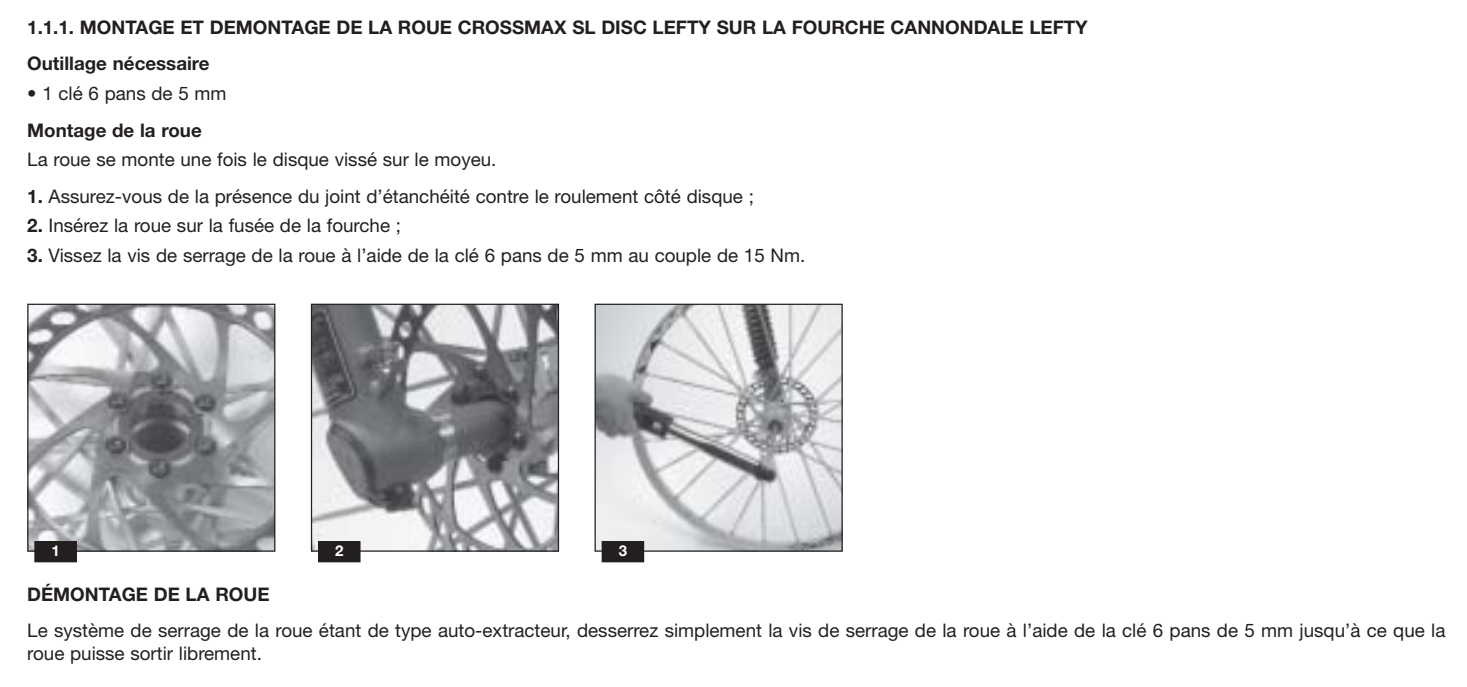
<style>
.page{position:relative;width:1467px;height:687px;background:#fff}
.page>*{position:absolute;margin:0;border:0;box-sizing:border-box;transform-origin:0 0}
.t1{font:18.75px/22.5px "Helvetica Neue";color:#231f1f}
.t2{font:700 18.75px/36.8px "Helvetica Neue";color:#231f1f}
.t3{font:700 15px "Helvetica Neue";color:#fff}
.s1{font-weight:700}
</style>
<div class="page">
<svg style="left:27px;top:303px;width:816px;height:260px"></svg>
<p class="t2" style="left:27px;top:10px;width:1061px">1.1.1. MONTAGE ET DEMONTAGE DE LA ROUE CROSSMAX SL DISC LEFTY SUR LA FOURCHE CANNONDALE LEFTY<br>Outillage nécessaire</p>
<p class="t1" style="left:27px;top:84px;width:201px">• 1 clé 6 pans de 5 mm</p>
<p class="t2" style="left:27px;top:113px;width:176px">Montage de la roue</p>
<p class="t1" style="left:27px;top:150px;width:470px">La roue se monte une fois le disque vissé sur le moyeu.</p>
<p class="t1" style="left:27px;top:187px;width:728px"><span class="s1">1.</span> Assurez-vous de la présence du joint d’étanchéité contre le roulement côté disque ;</p>
<p class="t1" style="left:27px;top:216px;width:375px"><span class="s1">2.</span> Insérez la roue sur la fusée de la fourche ;</p>
<p class="t1" style="left:27px;top:246px;width:779px"><span class="s1">3.</span> Vissez la vis de serrage de la roue à l’aide de la clé 6 pans de 5 mm au couple de 15 Nm.</p>
<p class="t3" style="left:51px;top:545px;width:10px">1</p>
<p class="t3" style="left:335px;top:545px;width:10px">2</p>
<p class="t3" style="left:618px;top:545px;width:10px">3</p>
<p class="t2" style="left:27px;top:577px;width:244px">DÉMONTAGE DE LA ROUE</p>
<p class="t1" style="left:27px;top:621px;width:1419px">Le système de serrage de la roue étant de type auto-extracteur, desserrez simplement la vis de serrage de la roue à l’aide de la clé 6 pans de 5 mm jusqu’à ce que la roue puisse sortir librement.</p>
</div>
